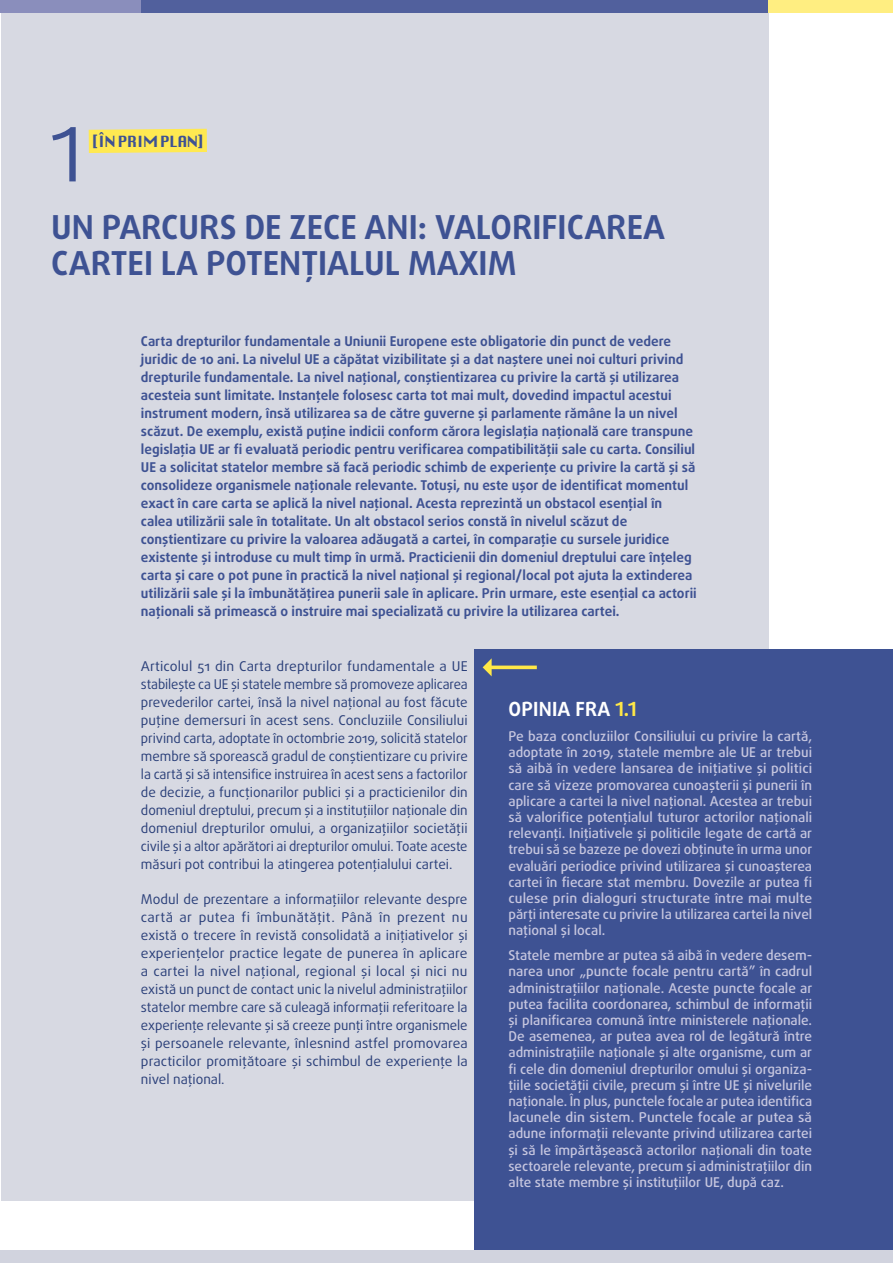
<style>
.page{position:relative;width:893px;height:1263px;background:#fff}
.page>*{position:absolute;margin:0;border:0;box-sizing:border-box;transform-origin:0 0}
.title_1_no{font:75px "Daxline Pro";color:#3e5293}
.title_1{font:700 33px/36px "Daxline Pro";color:#3e5293}
.FRAOP_title{font:700 19.5px "Daxline Pro";letter-spacing:.01em;color:#fff}
.focus{font:15px "Krungthep";letter-spacing:-.05em;color:#3e5293}
.intro_1{font:700 13.5px/18px "Daxline Pro";color:#3e5293}
.FRAOP_body{font:500 13.5px/16.2px "Daxline Pro";color:#c6c6df;text-align:justify}
.body_break{font:13.5px/18px "Daxline Pro";color:#2a3f79;text-align:justify}
.body{font:13.5px/18px "Daxline Pro";letter-spacing:.005em;color:#2a3f79;text-align:justify}
.s1{color:#ffe847}
</style>
<div class="page">
<div style="left:1px;top:0;width:767px;height:1201px;background:#d7d9e2"></div>
<svg style="left:89px;top:129px;width:118px;height:24px;background:#fde855"></svg>
<div style="left:474px;top:650px;width:419px;height:613px;background:#3e5293"></div>
<svg style="left:483px;top:658px;width:54px;height:18px"></svg>
<div style="left:0;top:0;width:141px;height:13px;background:#8a8ebc"></div>
<div style="left:141px;top:0;width:646px;height:13px;background:#51609d"></div>
<div style="left:769px;top:0;width:124px;height:13px;background:#ffee81"></div>
<div style="left:0;top:1250px;width:893px;height:13px;background:#d1d3de"></div>
<p class="title_1_no" style="left:51px;top:105px;width:34px">1</p>
<p class="focus" style="left:92px;top:133px;width:113px">[ÎN PRIM PLAN]</p>
<p class="title_1" style="left:51px;top:209px;width:615px">UN PARCURS DE ZECE ANI: VALORIFICAREA<br>CARTEI LA POTENȚIALUL MAXIM</p>
<p class="intro_1" style="left:141px;top:332px;width:557px">Carta drepturilor fundamentale a Uniunii Europene este obligatorie din punct de vedere juridic de 10 ani. La nivelul UE a căpătat vizibilitate și a dat naștere unei noi culturi privind drepturile fundamentale. La nivel național, conștientizarea cu privire la cartă și utilizarea acesteia sunt limitate. Instanțele folosesc carta tot mai mult, dovedind impactul acestui instrument modern, însă utilizarea sa de către guverne și parlamente rămâne la un nivel scăzut. De exemplu, există puține indicii conform cărora legislația națională care transpune legislația UE ar fi evaluată periodic pentru verificarea compatibilității sale cu carta. Consiliul UE a solicitat statelor membre să facă periodic schimb de experiențe cu privire la cartă și să consolideze organismele naționale relevante. Totuși, nu este ușor de identificat momentul exact în care carta se aplică la nivel național. Acesta reprezintă un obstacol esențial în calea utilizării sale în totalitate. Un alt obstacol serios constă în nivelul scăzut de conștientizare cu privire la valoarea adăugată a cartei, în comparație cu sursele juridice existente și introduse cu mult timp în urmă. Practicienii din domeniul dreptului care înțeleg carta și care o pot pune în practică la nivel național și regional/local pot ajuta la extinderea utilizării sale și la îmbunătățirea punerii sale în aplicare. Prin urmare, este esențial ca actorii naționali să primească o instruire mai specializată cu privire la utilizarea cartei.</p>
<p class="body_break" style="left:141px;top:657px;width:328px">Articolul 51 din Carta drepturilor fundamentale a UE stabilește ca UE și statele membre să promoveze aplicarea prevederilor cartei, însă la nivel național au fost făcute puține demersuri în acest sens. Concluziile Consiliului privind carta, adoptate în octombrie 2019, solicită statelor membre să sporească gradul de conștientizare cu privire la cartă și să intensifice instruirea în acest sens a factorilor de decizie, a funcționarilor publici și a practicienilor din domeniul dreptului, precum și a instituțiilor naționale din domeniul drepturilor omului, a organizațiilor societății civile și a altor apărători ai drepturilor omului. Toate aceste măsuri pot contribui la atingerea potențialului cartei.</p>
<p class="body" style="left:141px;top:890px;width:328px">Modul de prezentare a informațiilor relevante despre cartă ar putea fi îmbunătățit. Până în prezent nu există o trecere în revistă consolidată a inițiativelor și experiențelor practice legate de punerea în aplicare a cartei la nivel național, regional și local și nici nu există un punct de contact unic la nivelul administrațiilor statelor membre care să culeagă informații referitoare la experiențe relevante și să creeze punți între organismele și persoanele relevante, înlesnind astfel promovarea practicilor promițătoare și schimbul de experiențe la nivel național.</p>
<p class="FRAOP_title" style="left:509px;top:696px;width:130px">OPINIA FRA <span class="s1">1.1</span></p>
<p class="FRAOP_body" style="left:508px;top:728px;width:305px">Pe baza concluziilor Consiliului cu privire la cartă, adoptate în 2019, statele membre ale UE ar trebui să aibă în vedere lansarea de inițiative și politici care să vizeze promovarea cunoașterii și punerii în aplicare a cartei la nivel național. Acestea ar trebui să valorifice potențialul tuturor actorilor naționali relevanți. Inițiativele și politicile legate de cartă ar trebui să se bazeze pe dovezi obținute în urma unor evaluări periodice privind utilizarea și cunoașterea cartei în fiecare stat membru. Dovezile ar putea fi culese prin dialoguri structurate între mai multe părți interesate cu privire la utilizarea cartei la nivel național și local.</p>
<p class="FRAOP_body" style="left:508px;top:947px;width:305px">Statele membre ar putea să aibă în vedere desem&shy;narea unor „puncte focale pentru cartă” în cadrul administrațiilor naționale. Aceste puncte focale ar putea facilita coordonarea, schimbul de informații și planificarea comună între ministerele naționale.<br>De asemenea, ar putea avea rol de legătură între administrațiile naționale și alte organisme, cum ar fi cele din domeniul drepturilor omului și organiza&shy;țiile societății civile, precum și între UE și nivelurile naționale. În plus, punctele focale ar putea identifica lacunele din sistem. Punctele focale ar putea să adune informații relevante privind utilizarea cartei și să le împărtășească actorilor naționali din toate sectoarele relevante, precum și administrațiilor din alte state membre și instituțiilor UE, după caz.</p>
</div>
